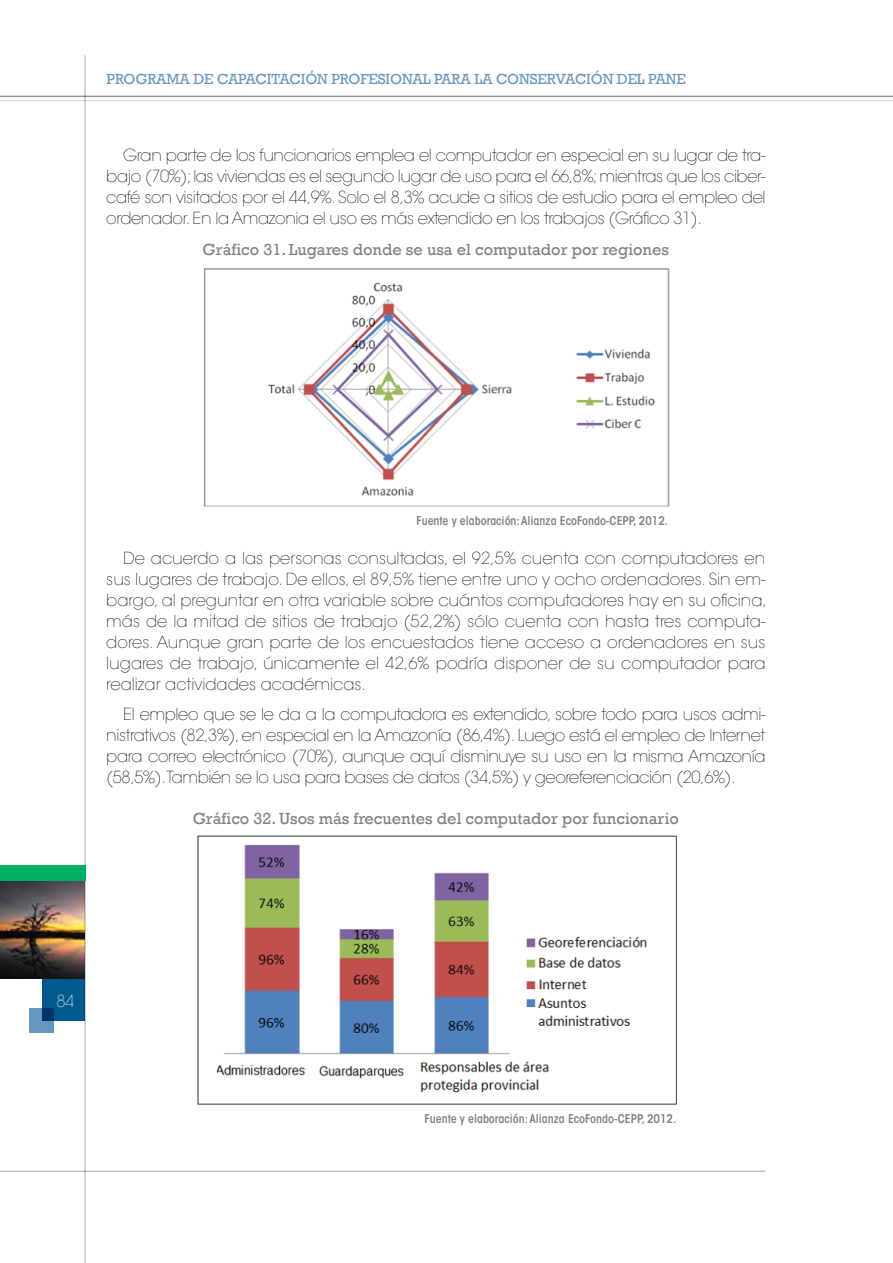
<style>
.page{position:relative;width:893px;height:1263px;background:#fff}
.page>*{position:absolute;margin:0;border:0;box-sizing:border-box;transform-origin:0 0}
.t1{font:200 16.5px/21px "ITC Avant Garde Std";letter-spacing:-.025em;color:#000;text-align:justify}
.t2{font:16.5px "Rockwell";color:#808285}
.t3{font:200 16.5px "ITC Avant Garde Std";color:#fff}
.t4{font:15px "Rockwell";letter-spacing:-.01em;color:#6797be}
.t5{font:600 condensed 12px "ITC Avant Garde Std";color:#808285}
</style>
<div class="page">
<img style="left:0;top:881px;width:85px;height:98px">
<div style="left:42px;top:979px;width:43px;height:42px;background:#005a8d"></div>
<svg style="left:30px;top:1008px;width:24px;height:24px"></svg>
<hr style="left:85px;top:55px;width:1px;height:1208px;background:#a7a9ac">
<hr style="left:0;top:96px;width:893px;height:1px;background:#939598">
<hr style="left:0;top:100px;width:893px;height:1px;background:#d1d3d4">
<hr style="left:0;top:1171px;width:765px;height:1px;background:#a7a9ac">
<div style="left:0;top:865px;width:85px;height:16px;background:#00af62"></div>
<img style="left:203px;top:268px;width:466px;height:239px">
<img style="left:197px;top:835px;width:480px;height:270px">
<p class="t4" style="left:107px;top:70px;width:21px">Programa</p>
<p class="t4" style="left:193px;top:70px;width:34px">de capacitación</p>
<p class="t4" style="left:331px;top:70px;width:176px">PROFESIONAL PARA la conservación</p>
<p class="t4" style="left:617px;top:70px;width:11px">del</p>
<p class="t4" style="left:648px;top:70px;width:39px">PANE</p>
<p class="t1" style="left:106px;top:145px;width:661px;text-indent:17px">Gran parte de los funcionarios emplea el computador en especial en su lugar de tra&shy;bajo (70%); las viviendas es el segundo lugar de uso para el 66,8%; mientras que los ciber&shy;café son visitados por el 44,9%. Solo el 8,3% acude a sitios de estudio para el empleo del ordenador. En la Amazonia el uso es más extendido en los trabajos (Gráfico 31).</p>
<p class="t2" style="left:203px;top:240px;width:468px">Gráfico 31. Lugares donde se usa el computador por regiones</p>
<p class="t5" style="left:416px;top:513px;width:253px">Fuente y elaboración: Alianza EcoFondo-CEPP, 2012.</p>
<p class="t1" style="left:106px;top:548px;width:662px;text-indent:17px">De acuerdo a las personas consultadas, el 92,5% cuenta con computadores en sus lugares de trabajo. De ellos, el 89,5% tiene entre uno y ocho ordenadores. Sin em&shy;bargo, al preguntar en otra variable sobre cuántos computadores hay en su oficina, más de la mitad de sitios de trabajo (52,2%) sólo cuenta con hasta tres computa&shy;dores. Aunque gran parte de los encuestados tiene acceso a ordenadores en sus lugares de trabajo, únicamente el 42,6% podría disponer de su computador para realizar actividades académicas.</p>
<p class="t1" style="left:106px;top:704px;width:661px;text-indent:17px">El empleo que se le da a la computadora es extendido, sobre todo para usos admi&shy;nistrativos (82,3%), en especial en la Amazonía (86,4%). Luego está el empleo de Internet para correo electrónico (70%), aunque aquí disminuye su uso en la misma Amazonía (58,5%).También se lo usa para bases de datos (34,5%) y georeferenciación (20,6%).</p>
<p class="t2" style="left:193px;top:809px;width:488px">Gráfico 32. Usos más frecuentes del computador por funcionario</p>
<p class="t3" style="left:56px;top:991px;width:20px">84</p>
<p class="t5" style="left:425px;top:1111px;width:253px">Fuente y elaboración: Alianza EcoFondo-CEPP, 2012.</p>
</div>
